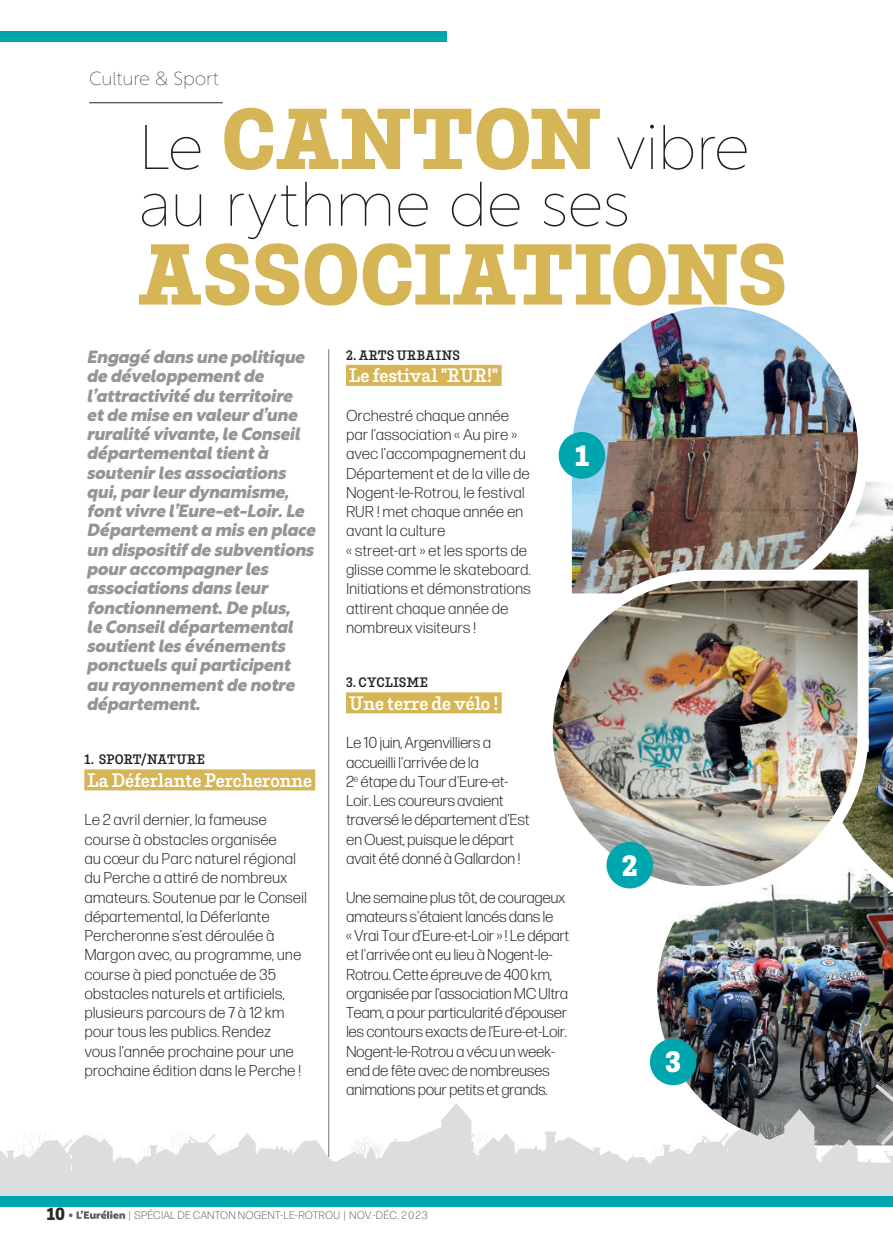
<style>
.page{position:relative;width:893px;height:1251px;background:#fff}
.page>*{position:absolute;margin:0;border:0;box-sizing:border-box;transform-origin:0 0}
.t1{font:800 77.17px "Belarius Poster";letter-spacing:-.01em;color:#d5b555}
.t2{font:100 63px/56.7px "Rustica";letter-spacing:-.02em;color:#231f20}
.t3{font:800 26.25px "Belarius Poster";color:#fff}
.t4{font:100 18.9px "Rustica";letter-spacing:-.01em;color:#231f20}
.t5{font:600 17.5px "Belarius Poster";letter-spacing:-.01em;color:#fff}
.t6{font:italic 800 17.32px/19.2px "Rustica";letter-spacing:-.02em;color:#939598}
.t7{font:300 15.75px/19.2px "Forma DJR Micro";letter-spacing:-.01em;color:#231f20}
.t8{font:300 15.75px/19.2px "Forma DJR Micro";letter-spacing:-.03em;color:#231f20}
.t9{font:800 15.75px "Belarius Poster";color:#2b292a}
.t10{font:600 12.25px "Belarius Poster";letter-spacing:.02em;color:#231f20}
.t11{font:600 12.25px "Belarius Poster";letter-spacing:.045em;color:#231f20}
.t12{font:300 11.03px "Forma DJR Micro";letter-spacing:.015em;color:#636366}
.s1{font-family:"Belarius Poster";font-weight:800;font-size:77.17px;color:#d5b555}
.s2{font-family:"Rustica";font-weight:100;font-size:63px;color:#fff}
.s3{font-family:"DIN Light";font-weight:400;font-size:11.03px;color:#636366}
</style>
<div class="page">
<svg style="left:77px;top:1210px;width:48px;height:8px"></svg>
<img style="left:649px;top:902px;width:244px;height:174px">
<img style="left:791px;top:482px;width:102px;height:460px">
<img style="left:558px;top:306px;width:317px;height:304px">
<img style="left:552px;top:564px;width:322px;height:338px">
<div style="left:0;top:31px;width:446px;height:11px;background:#00a6ad"></div>
<hr style="left:89px;top:102px;width:134px;height:1px;background:#231f20">
<div style="left:559px;top:432px;width:46px;height:46px;background:#00a6ad;border-radius:50%"></div>
<div style="left:606px;top:841px;width:47px;height:47px;background:#00a6ad;border-radius:50%"></div>
<div style="left:650px;top:1038px;width:46px;height:46px;background:#00a6ad;border-radius:50%"></div>
<svg style="left:291px;top:1076px;width:602px;height:119px"></svg>
<svg style="left:0;top:1132px;width:291px;height:63px"></svg>
<div style="left:0;top:1195px;width:893px;height:10px;background:#00a6ad"></div>
<div style="left:84px;top:769px;width:231px;height:21px;background:#d5b555"></div>
<div style="left:346px;top:365px;width:156px;height:21px;background:#d5b555"></div>
<div style="left:346px;top:692px;width:156px;height:21px;background:#d5b555"></div>
<hr style="left:328px;top:349px;width:1px;height:807px;background:#939598">
<p class="t4" style="left:89px;top:62px;width:132px">Culture &amp; Sport</p>
<h2 class="t2" style="left:138px;top:111px;width:613px">Le <span class="s1">CANTON</span> vibre au rythme de ses</h2>
<h1 class="t1" style="left:138px;top:218px;width:681px">ASSOCIATIONS<span class="s2">...</span></h1>
<p class="t6" style="left:87px;top:345px;width:230px">Engagé dans une politique de développement de l’attractivité du territoire<br>et de mise en valeur d’une ruralité vivante, le Conseil départemental tient à soutenir les associations qui, par leur dynamisme, font vivre l’Eure-et-Loir. Le<br>Département a mis en place un dispositif de subventions pour accompagner les associations dans leur fonctionnement. De plus,<br>le Conseil départemental soutient les événements ponctuels qui participent au rayonnement de notre département.</p>
<p class="t10" style="left:84px;top:751px;width:122px">1. SPORT/NATURE</p>
<p class="t5" style="left:88px;top:768px;width:226px">La Déferlante Percheronne</p>
<p class="t7" style="left:84px;top:809px;width:224px">Le 2 avril dernier, la fameuse course à obstacles organisée<br>au cœur du Parc naturel régional du Perche a attiré de nombreux amateurs. Soutenue par le Conseil départemental, la Déferlante<br>Percheronne s’est déroulée à<br>Margon avec, au programme, une course à pied ponctuée de 35 obstacles naturels et artificiels, plusieurs parcours de 7 à 12 km pour tous les publics. Rendez vous l’année prochaine pour une prochaine édition dans le Perche !</p>
<p class="t11" style="left:346px;top:346px;width:116px">2. ARTS URBAINS</p>
<p class="t5" style="left:349px;top:364px;width:151px">Le festival "RUR!"</p>
<p class="t7" style="left:346px;top:405px;width:186px">Orchestré chaque année par l’association « Au pire » avec l’accompagnement du<br>Département et de la ville de<br>Nogent-le-Rotrou, le festival<br>RUR ! met chaque année en avant la culture<br>« street-art » et les sports de glisse comme le skateboard.<br>Initiations et démonstrations attirent chaque année de nombreux visiteurs !</p>
<h3 class="t3" style="left:575px;top:436px;width:15px">1</h3>
<p class="t10" style="left:346px;top:674px;width:83px">3. CYCLISME</p>
<p class="t5" style="left:349px;top:691px;width:151px">Une terre de vélo !</p>
<p class="t8" style="left:346px;top:732px;width:185px">Le 10 juin, Argenvilliers a accueilli l'arrivée de la<br>2<sup>e</sup> étape du Tour d'Eure-et-<br>Loir. Les coureurs avaient traversé le département d'Est en Ouest, puisque le départ avait été donné à Gallardon !</p>
<p class="t8" style="left:346px;top:886px;width:225px">Une semaine plus tôt, de courageux amateurs s'étaient lancés dans le<br>« Vrai Tour d’Eure-et-Loir » ! Le départ et l'arrivée ont eu lieu à Nogent-le-Rotrou. Cette épreuve de 400 km, organisée par l’association MC Ultra Team, a pour particularité d’épouser les contours exacts de l’Eure-et-Loir.<br>Nogent-le-Rotrou a vécu un week&shy;end de fête avec de nombreuses animations pour petits et grands.</p>
<h3 class="t3" style="left:622px;top:846px;width:17px">2</h3>
<h3 class="t3" style="left:666px;top:1042px;width:17px">3</h3>
<p class="t9" style="left:47px;top:1202px;width:29px">10 <span class="s3">•</span></p>
<p class="t12" style="left:129px;top:1207px;width:300px">| SPÉCIAL DE CANTON NOGENT-LE-ROTROU | NOV.-DÉC. 2023</p>
</div>
